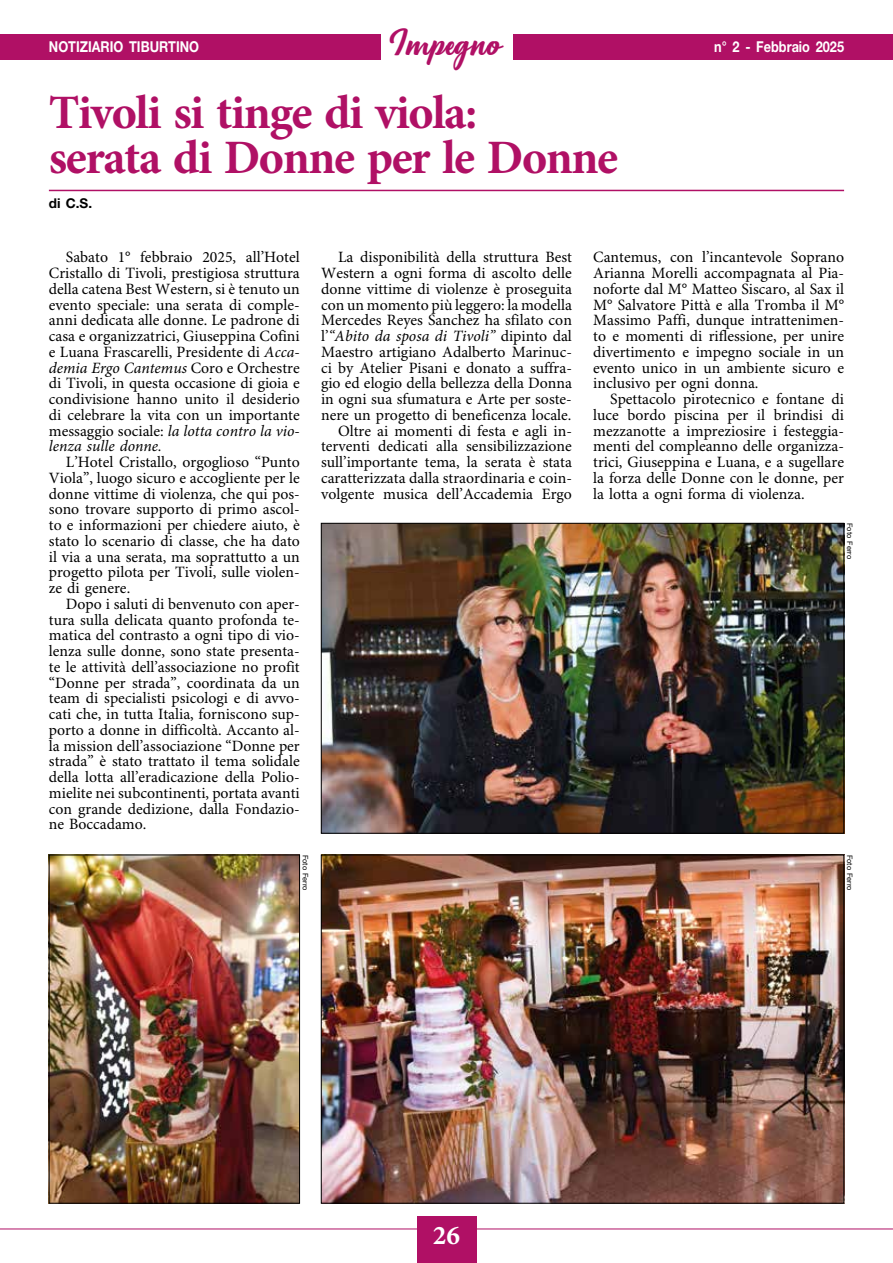
<style>
.page{position:relative;width:893px;height:1263px;background:#fff}
.page>*{position:absolute;margin:0;border:0;box-sizing:border-box;transform-origin:0 0}
.t1{font:700 48px/45px "Minion Pro";letter-spacing:-.03em;color:#b01065}
.t2{font:36px "Richardine";letter-spacing:.01em;color:#b01065}
.t3{font:700 27px "Minion Pro";color:#fff}
.t4{font:15.75px/15.8px "Minion Pro";color:#000;text-align:justify}
.t5{font:700 15px "Helvetica Neue LT Std";color:#fff;scale:.85 1}
.t6{font:700 13.5px "Helvetica Neue LT Std";color:#000}
.t7{font:7.5px "Helvetica Neue LT Std";color:#000}
.s1{font-style:italic}
</style>
<div class="page">
<hr style="left:0;top:1228px;width:893px;height:1px;background:#b01065">
<div style="left:0;top:34px;width:893px;height:26px;background:#b01065"></div>
<div style="left:417px;top:1216px;width:59px;height:47px;background:#b01065"></div>
<div style="left:381px;top:0;width:131px;height:68px;background:#fff"></div>
<hr style="left:49px;top:190px;width:795px;height:1px;background:#b01065">
<img style="left:323px;top:525px;width:519px;height:306px">
<div style="left:321px;top:523px;width:523px;height:310px;border:1px solid #000"></div>
<img style="left:323px;top:857px;width:519px;height:344px">
<img style="left:51px;top:857px;width:247px;height:344px">
<div style="left:49px;top:855px;width:251px;height:348px;border:1px solid #000"></div>
<h2 class="t2" style="left:390px;top:22px;width:115px">Impegno</h2>
<p class="t5" style="left:49px;top:38px;width:178px">NOTIZIARIO TIBURTINO</p>
<p class="t5" style="left:714px;top:38px;width:154px">n° 2 - Febbraio 2025</p>
<h1 class="t1" style="left:49px;top:93px;width:571px">Tivoli si tinge di viola:<br>serata di Donne per le Donne</h1>
<p class="t6" style="left:49px;top:195px;width:45px">di C.S.</p>
<p class="t4" style="left:49px;top:250px;width:252px;text-indent:17px">Sabato 1° febbraio 2025, all’Hotel Cristallo di Tivoli, prestigiosa struttura della catena Best Western, si è tenuto un evento speciale: una serata di comple&shy;anni dedicata alle donne. Le padrone di casa e organizzatrici, Giuseppina Cofini e Luana Frascarelli, Presidente di <span class="s1">Acca&shy;demia Ergo Cantemus</span> Coro e Orchestre di Tivoli, in questa occasione di gioia e condivisione hanno unito il desiderio di celebrare la vita con un importante messaggio sociale: <span class="s1">la lotta contro la vio&shy;lenza sulle donne.</span></p>
<p class="t4" style="left:49px;top:455px;width:252px;text-indent:17px">L’Hotel Cristallo, orgoglioso “Punto Viola”, luogo sicuro e accogliente per le donne vittime di violenza, che qui pos&shy;sono trovare supporto di primo ascol&shy;to e informazioni per chiedere aiuto, è stato lo scenario di classe, che ha dato il via a una serata, ma soprattutto a un progetto pilota per Tivoli, sulle violen&shy;ze di genere.</p>
<p class="t4" style="left:49px;top:597px;width:252px;text-indent:17px">Dopo i saluti di benvenuto con aper&shy;tura sulla delicata quanto profonda te&shy;matica del contrasto a ogni tipo di vio&shy;lenza sulle donne, sono state presenta&shy;te le attività dell’associazione no profit “Donne per strada”, coordinata da un team di specialisti psicologi e di avvo&shy;cati che, in tutta Italia, forniscono sup&shy;porto a donne in difficoltà. Accanto al&shy;la mission dell’associazione “Donne per strada” è stato trattato il tema solidale della lotta all’eradicazione della Polio&shy;mielite nei subcontinenti, portata avanti con grande dedizione, dalla Fondazio&shy;ne Boccadamo.</p>
<p class="t4" style="left:321px;top:250px;width:252px;text-align:right">La disponibilità della struttura Best Western a ogni forma di ascolto delle donne vittime di violenze è proseguita con un momento più leggero: la modella Mercedes Reyes Sanchez ha sfilato con l’<span class="s1">“Abito da sposa di Tivoli”</span> dipinto dal Maestro artigiano Adalberto Marinuc&shy;ci by Atelier Pisani e donato a suffra&shy;gio ed elogio della bellezza della Donna in ogni sua sfumatura e Arte per soste&shy;nere un progetto di beneficenza locale.<br>Oltre ai momenti di festa e agli in&shy;terventi dedicati alla sensibilizzazione sull’importante tema, la serata è stata caratterizzata dalla straordinaria e coin&shy;volgente musica dell’Accademia Ergo</p>
<p class="t4" style="left:593px;top:250px;width:252px">Cantemus, con l’incantevole Soprano Arianna Morelli accompagnata al Pia&shy;noforte dal M° Matteo Siscaro, al Sax il M° Salvatore Pittà e alla Tromba il M° Massimo Paffi, dunque intrattenimen&shy;to e momenti di riflessione, per unire divertimento e impegno sociale in un evento unico in un ambiente sicuro e inclusivo per ogni donna.</p>
<p class="t4" style="left:593px;top:392px;width:252px;text-indent:17px">Spettacolo pirotecnico e fontane di luce bordo piscina per il brindisi di mezzanotte a impreziosire i festeggia&shy;menti del compleanno delle organizza&shy;trici, Giuseppina e Luana, e a sugellare la forza delle Donne con le donne, per la lotta a ogni forma di violenza.</p>
<p class="t7" style="left:854px;top:523px;width:37px;rotate:90deg">Foto Ferro</p>
<p class="t7" style="left:310px;top:855px;width:37px;rotate:90deg">Foto Ferro</p>
<p class="t7" style="left:854px;top:855px;width:37px;rotate:90deg">Foto Ferro</p>
<h3 class="t3" style="left:433px;top:1219px;width:28px">26</h3>
</div>
